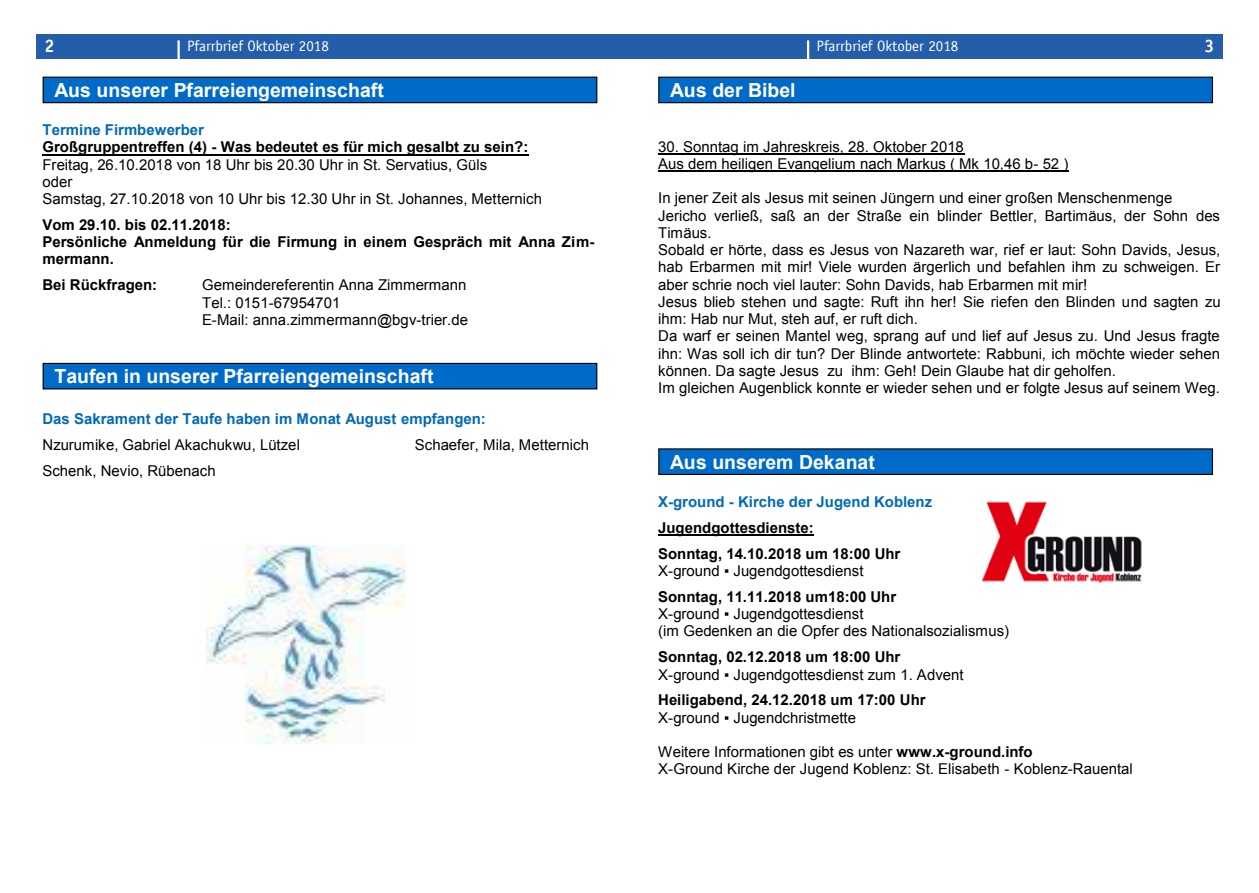
<style>
.page{position:relative;width:1259px;height:893px;background:#fff}
.page>*{position:absolute;margin:0;border:0;box-sizing:border-box;transform-origin:0 0}
.t1{font:700 19.5px "Arial";color:#fff}
.t2{font:700 18px "Officina Sans";color:#fff}
.t3{font:15px/17.2px "Arial";color:#000}
.t4{font:700 15px/17.2px "Arial";color:#000}
.t5{font:700 15px "Arial";color:#006ab7}
.t6{font:15px "Officina Sans";color:#fff}
.s1{font-weight:700}
</style>
<div class="page">
<div style="left:629px;top:34px;width:593px;height:24px;background:#245eaa"></div>
<div style="left:36px;top:34px;width:593px;height:24px;background:#245eaa"></div>
<hr style="left:177px;top:40px;width:3px;height:24px;background:#fff">
<hr style="left:807px;top:40px;width:2px;height:24px;background:#fff">
<img style="left:206px;top:545px;width:200px;height:198px">
<hr style="left:42px;top:154px;width:487px;height:2px;background:#000">
<hr style="left:658px;top:153px;width:306px;height:1px;background:#000">
<hr style="left:658px;top:170px;width:410px;height:2px;background:#000">
<hr style="left:658px;top:534px;width:156px;height:2px;background:#000">
<div style="left:659px;top:449px;width:553px;height:25px;background:#006ac9"></div>
<div style="left:658px;top:448px;width:555px;height:27px;border:1px solid #000"></div>
<div style="left:43px;top:363px;width:554px;height:26px;background:#006ac9"></div>
<div style="left:43px;top:363px;width:554px;height:26px;border:1px solid #000"></div>
<div style="left:43px;top:77px;width:554px;height:26px;background:#006ac9"></div>
<div style="left:43px;top:77px;width:554px;height:26px;border:1px solid #000"></div>
<div style="left:659px;top:77px;width:553px;height:26px;background:#006ac9"></div>
<div style="left:658px;top:77px;width:555px;height:26px;border:1px solid #000"></div>
<img style="left:981px;top:501px;width:161px;height:82px">
<p class="t2" style="left:45px;top:35px;width:12px">2</p>
<p class="t6" style="left:187px;top:37px;width:143px">Pfarrbrief Oktober 2018</p>
<p class="t6" style="left:816px;top:37px;width:143px">Pfarrbrief Oktober 2018</p>
<p class="t2" style="left:1204px;top:35px;width:12px">3</p>
<h1 class="t1" style="left:55px;top:77px;width:331px">Aus unserer Pfarreiengemeinschaft</h1>
<h1 class="t1" style="left:670px;top:77px;width:127px">Aus der Bibel</h1>
<p class="t5" style="left:42px;top:120px;width:163px">Termine Firmbewerber</p>
<p class="t4" style="left:42px;top:139px;width:487px">Großgruppentreffen (4) - Was bedeutet es für mich gesalbt zu sein?:</p>
<p class="t3" style="left:42px;top:156px;width:501px">Freitag, 26.10.2018 von 18 Uhr bis 20.30 Uhr in St. Servatius, Güls<br>oder<br>Samstag, 27.10.2018 von 10 Uhr bis 12.30 Uhr in St. Johannes, Metternich</p>
<p class="t4" style="left:42px;top:217px;width:553px">Vom 29.10. bis 02.11.2018:<br>Persönliche Anmeldung für die Firmung in einem Gespräch mit Anna Zim&shy;mermann.</p>
<p class="t4" style="left:42px;top:277px;width:116px">Bei Rückfragen:</p>
<p class="t3" style="left:202px;top:276px;width:268px">Gemeindereferentin Anna Zimmermann<br>Tel.: 0151-67954701<br>E-Mail: anna.zimmermann@bgv-trier.de</p>
<h1 class="t1" style="left:55px;top:364px;width:380px">Taufen in unserer Pfarreiengemeinschaft</h1>
<p class="t5" style="left:42px;top:409px;width:445px">Das Sakrament der Taufe haben im Monat August empfangen:</p>
<p class="t3" style="left:42px;top:437px;width:259px">Nzurumike, Gabriel Akachukwu, Lützel</p>
<p class="t3" style="left:415px;top:437px;width:176px">Schaefer, Mila, Metternich</p>
<p class="t3" style="left:42px;top:462px;width:175px">Schenk, Nevio, Rübenach</p>
<p class="t3" style="left:658px;top:138px;width:412px">30. Sonntag im Jahreskreis, 28. Oktober 2018<br>Aus dem heiligen Evangelium nach Markus ( Mk 10,46 b- 52 )</p>
<p class="t3" style="left:658px;top:190px;width:564px">In jener Zeit als Jesus mit seinen Jüngern und einer großen Menschenmenge Jericho verließ, saß an der Straße ein blinder Bettler, Bartimäus, der Sohn des Timäus.<br>Sobald er hörte, dass es Jesus von Nazareth war, rief er laut: Sohn Davids, Jesus, hab Erbarmen mit mir! Viele wurden ärgerlich und befahlen ihm zu schweigen. Er aber schrie noch viel lauter: Sohn Davids, hab Erbarmen mit mir!<br>Jesus blieb stehen und sagte: Ruft ihn her! Sie riefen den Blinden und sagten zu ihm: Hab nur Mut, steh auf, er ruft dich.<br>Da warf er seinen Mantel weg, sprang auf und lief auf Jesus zu. Und Jesus fragte ihn: Was soll ich dir tun? Der Blinde antwortete: Rabbuni, ich möchte wieder sehen können. Da sagte Jesus zu ihm: Geh! Dein Glaube hat dir geholfen.<br>Im gleichen Augenblick konnte er wieder sehen und er folgte Jesus auf seinem Weg.</p>
<h1 class="t1" style="left:670px;top:449px;width:206px">Aus unserem Dekanat</h1>
<p class="t5" style="left:658px;top:492px;width:275px">X-ground - Kirche der Jugend Koblenz</p>
<p class="t4" style="left:658px;top:515px;width:244px;line-height:26px">Jugendgottesdienste:<br>Sonntag, 14.10.2018 um 18:00 Uhr</p>
<p class="t3" style="left:658px;top:562px;width:207px">X-ground ▪ Jugendgottesdienst</p>
<p class="t4" style="left:658px;top:588px;width:239px">Sonntag, 11.11.2018 um18:00 Uhr</p>
<p class="t3" style="left:658px;top:605px;width:352px">X-ground ▪ Jugendgottesdienst<br>(im Gedenken an die Opfer des Nationalsozialismus)</p>
<p class="t4" style="left:658px;top:649px;width:244px">Sonntag, 02.12.2018 um 18:00 Uhr</p>
<p class="t3" style="left:658px;top:666px;width:307px">X-ground ▪ Jugendgottesdienst zum 1. Advent</p>
<p class="t4" style="left:658px;top:692px;width:269px">Heiligabend, 24.12.2018 um 17:00 Uhr</p>
<p class="t3" style="left:658px;top:709px;width:199px">X-ground ▪ Jugendchristmette</p>
<p class="t3" style="left:658px;top:743px;width:476px">Weitere Informationen gibt es unter <span class="s1">www.x-ground.info<br></span>X-Ground Kirche der Jugend Koblenz: St. Elisabeth - Koblenz-Rauental</p>
</div>
